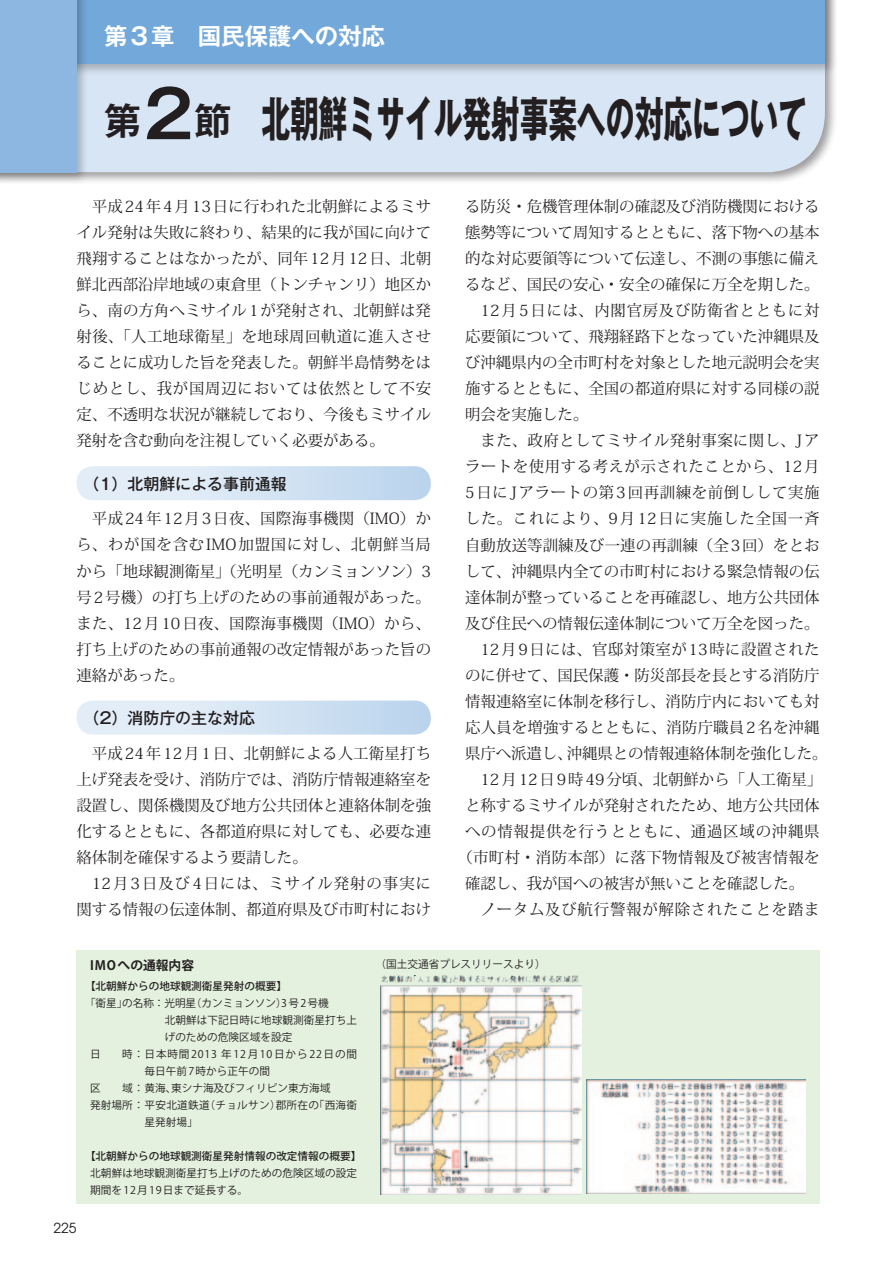
<style>
.page{position:relative;width:893px;height:1263px;background:#fff}
.page>*{position:absolute;margin:0;border:0;box-sizing:border-box;transform-origin:0 0}
.t1{font:700 47.85px "Gothic MB101 Pro";color:#231f20;scale:.6 1}
.t2{font:700 23.4px "Gothic MB101 Pro De";color:#fff}
.t3{font:500 15.9px "Gothic MB101 Pro";color:#231f20}
.t4{font:15.45px/26.1px "Koz Min Pro";color:#231f20;text-align:justify}
.t5{font:15.45px "Koz Min Pro";letter-spacing:.05em;color:#231f20}
.t6{font:15.45px "Koz Min Pro";letter-spacing:.025em;color:#231f20}
.t7{font:15.45px "Koz Min Pro";letter-spacing:.035em;color:#231f20}
.t8{font:15.45px "Koz Min Pro";letter-spacing:.04em;color:#231f20}
.t9{font:15.45px "Koz Min Pro";letter-spacing:.03em;color:#231f20}
.t10{font:15.45px "Koz Min Pro";letter-spacing:.045em;color:#231f20}
.t11{font:13.8px "Avant Garde";color:#231f20}
.t12{font:700 12.75px "Koz Go Pro";color:#231f20}
.t13{font:10.65px/17px "Koz Go Pro";letter-spacing:.005em;color:#231f20}
.t14{font:500 10.65px "Koz Go Pro";color:#231f20}
.t15{font:10.65px "Koz Go Pro";letter-spacing:.08em;color:#231f20}
.t16{font:10.65px "Koz Go Pro";letter-spacing:.03em;color:#231f20}
.s1{font-family:"Gothic MB101 Pro De";font-size:37.2px}
.s2{font-family:"Gothic MB101 Pro De";font-size:65.1px}
</style>
<div class="page">
<div style="left:77px;top:466px;width:354px;height:34px;background:linear-gradient(to right,#ecf2f9,#bdd6ed);border-radius:17px"></div>
<div style="left:77px;top:701px;width:354px;height:34px;background:linear-gradient(to right,#ecf2f9,#bdd6ed);border-radius:17px"></div>
<div style="left:0;top:0;width:837px;height:184px;background:#231f20;opacity:.45"></div>
<div style="left:89px;top:76px;width:736px;height:96px;background:#d8e5f4"></div>
<div style="left:0;top:0;width:837px;height:76px;background:#231f20;opacity:.3"></div>
<div style="left:0;top:0;width:825px;height:64px;background:#73a8da"></div>
<div style="left:0;top:0;width:89px;height:184px;background:#231f20;opacity:.3"></div>
<div style="left:0;top:0;width:77px;height:172px;background:#8db6e0"></div>
<div style="left:77px;top:950px;width:743px;height:253px;background:#e4f1de"></div>
<img style="left:381px;top:975px;width:200px;height:220px">
<img style="left:587px;top:1080px;width:219px;height:113px">
<h2 class="t2" style="left:104px;top:17px;width:282px">第3章　国民保護への対応</h2>
<h1 class="t1" style="left:104px;top:79px;width:1173px"><span class="s1">第</span><span class="s2">2</span><span class="s1">節</span> 北朝鮮ミサイル発射事案への対応について</h1>
<p class="t4" style="left:77px;top:193px;width:356px;text-indent:15px">平成24年4月13日に行われた北朝鮮によるミサイル発射は失敗に終わり、結果的に我が国に向けて飛翔することはなかったが、同年12月12日、北朝鮮北西部沿岸地域の東倉里（トンチャンリ）地区から、南の方角へミサイル1が発射され、北朝鮮は発射後、「人工地球衛星」を地球周回軌道に進入させることに成功した旨を発表した。朝鮮半島情勢をはじめとし、我が国周辺においては依然として不安定、不透明な状況が継続しており、今後もミサイル発射を含む動向を注視していく必要がある。</p>
<p class="t3" style="left:83px;top:470px;width:205px">（1）北朝鮮による事前通報</p>
<p class="t4" style="left:77px;top:505px;width:356px;text-indent:15px">平成24年12月3日夜、国際海事機関（IMO）から、わが国を含むIMO加盟国に対し、北朝鮮当局から「地球観測衛星」（光明星（カンミョンソン）3号2号機）の打ち上げのための事前通報があった。また、12月10日夜、国際海事機関（IMO）から、打ち上げのための事前通報の改定情報があった旨の連絡があった。</p>
<p class="t3" style="left:83px;top:705px;width:173px">（2）消防庁の主な対応</p>
<p class="t4" style="left:77px;top:739px;width:356px;text-indent:15px">平成24年12月1日、北朝鮮による人工衛星打ち上げ発表を受け、消防庁では、消防庁情報連絡室を設置し、関係機関及び地方公共団体と連絡体制を強化するとともに、各都道府県に対しても、必要な連絡体制を確保するよう要請した。</p>
<p class="t4" style="left:77px;top:870px;width:356px;text-align:right">12月3日及び4日には、ミサイル発射の事実に関する情報の伝達体制、都道府県及び市町村におけ</p>
<p class="t4" style="left:465px;top:193px;width:356px">る防災・危機管理体制の確認及び消防機関における</p>
<p class="t4" style="left:465px;top:219px;width:356px">態勢等について周知するとともに、落下物への基本</p>
<p class="t4" style="left:465px;top:245px;width:356px">的な対応要領等について伝達し、不測の事態に備え</p>
<p class="t4" style="left:465px;top:271px;width:356px">るなど、国民の安心・安全の確保に万全を期した。</p>
<p class="t10" style="left:480px;top:299px;width:341px">12月5日には、内閣官房及び防衛省とともに対</p>
<p class="t4" style="left:465px;top:323px;width:356px">応要領について、飛翔経路下となっていた沖縄県及</p>
<p class="t4" style="left:465px;top:349px;width:356px">び沖縄県内の全市町村を対象とした地元説明会を実</p>
<p class="t4" style="left:465px;top:375px;width:356px">施するとともに、全国の都道府県に対する同様の説</p>
<p class="t4" style="left:465px;top:401px;width:125px">明会を実施した。</p>
<p class="t6" style="left:480px;top:430px;width:341px">また、政府としてミサイル発射事案に関し、Jア</p>
<p class="t7" style="left:465px;top:456px;width:356px">ラートを使用する考えが示されたことから、12月</p>
<p class="t8" style="left:465px;top:482px;width:356px">5日にJアラートの第3回再訓練を前倒しして実施</p>
<p class="t5" style="left:465px;top:508px;width:356px">した。これにより、9月12日に実施した全国一斉</p>
<p class="t4" style="left:465px;top:531px;width:356px">自動放送等訓練及び一連の再訓練（全3回）をとお</p>
<p class="t4" style="left:465px;top:557px;width:356px">して、沖縄県内全ての市町村における緊急情報の伝</p>
<p class="t4" style="left:465px;top:583px;width:356px">達体制が整っていることを再確認し、地方公共団体</p>
<p class="t4" style="left:465px;top:609px;width:356px">及び住民への情報伝達体制について万全を図った。</p>
<p class="t9" style="left:480px;top:638px;width:341px">12月9日には、官邸対策室が13時に設置された</p>
<p class="t4" style="left:465px;top:661px;width:356px">のに併せて、国民保護・防災部長を長とする消防庁</p>
<p class="t4" style="left:465px;top:687px;width:356px">情報連絡室に体制を移行し、消防庁内においても対</p>
<p class="t4" style="left:465px;top:714px;width:356px">応人員を増強するとともに、消防庁職員2名を沖縄</p>
<p class="t4" style="left:465px;top:740px;width:364px">県庁へ派遣し、沖縄県との情報連絡体制を強化した。</p>
<p class="t4" style="left:480px;top:766px;width:343px">12月12日9時49分頃、北朝鮮から「人工衛星」</p>
<p class="t4" style="left:465px;top:792px;width:356px">と称するミサイルが発射されたため、地方公共団体</p>
<p class="t5" style="left:465px;top:820px;width:356px">への情報提供を行うとともに、通過区域の沖縄県</p>
<p class="t6" style="left:457px;top:846px;width:364px">（市町村・消防本部）に落下物情報及び被害情報を</p>
<p class="t4" style="left:465px;top:870px;width:341px">確認し、我が国への被害が無いことを確認した。</p>
<p class="t5" style="left:480px;top:899px;width:341px">ノータム及び航行警報が解除されたことを踏ま</p>
<p class="t11" style="left:54px;top:1219px;width:24px">225</p>
<p class="t12" style="left:90px;top:957px;width:105px">IMOへの通報内容</p>
<p class="t14" style="left:85px;top:979px;width:203px">【北朝鮮からの地球観測衛星発射の概要】</p>
<p class="t13" style="left:85px;top:994px;width:245px">「衛星」の名称 ： 光明星（カンミョンソン）3 号 2 号機</p>
<p class="t13" style="left:165px;top:1011px;width:194px">北朝鮮は下記日時に地球観測衛星打ち上</p>
<p class="t13" style="left:165px;top:1028px;width:129px">げのための危険区域を設定</p>
<p class="t15" style="left:90px;top:1047px;width:268px">日　　時：日本時間2013 年12月10日から22日の間</p>
<p class="t13" style="left:145px;top:1062px;width:127px">毎日午前 7 時から正午の間</p>
<p class="t13" style="left:90px;top:1079px;width:242px">区　　域：黄海、東シナ海及びフィリピン東方海域</p>
<p class="t16" style="left:90px;top:1098px;width:268px">発射場所：平安北道鉄道（チョルサン）郡所在の「西海衛</p>
<p class="t13" style="left:145px;top:1113px;width:55px">星発射場」</p>
<p class="t14" style="left:85px;top:1149px;width:278px">【北朝鮮からの地球観測衛星発射情報の改定情報の概要】</p>
<p class="t13" style="left:90px;top:1164px;width:268px">北朝鮮は地球観測衛星打ち上げのための危険区域の設定期間を 12 月 19 日まで延長する。</p>
<p class="t13" style="left:376px;top:956px;width:172px">（国土交通省プレスリリースより）</p>
</div>
